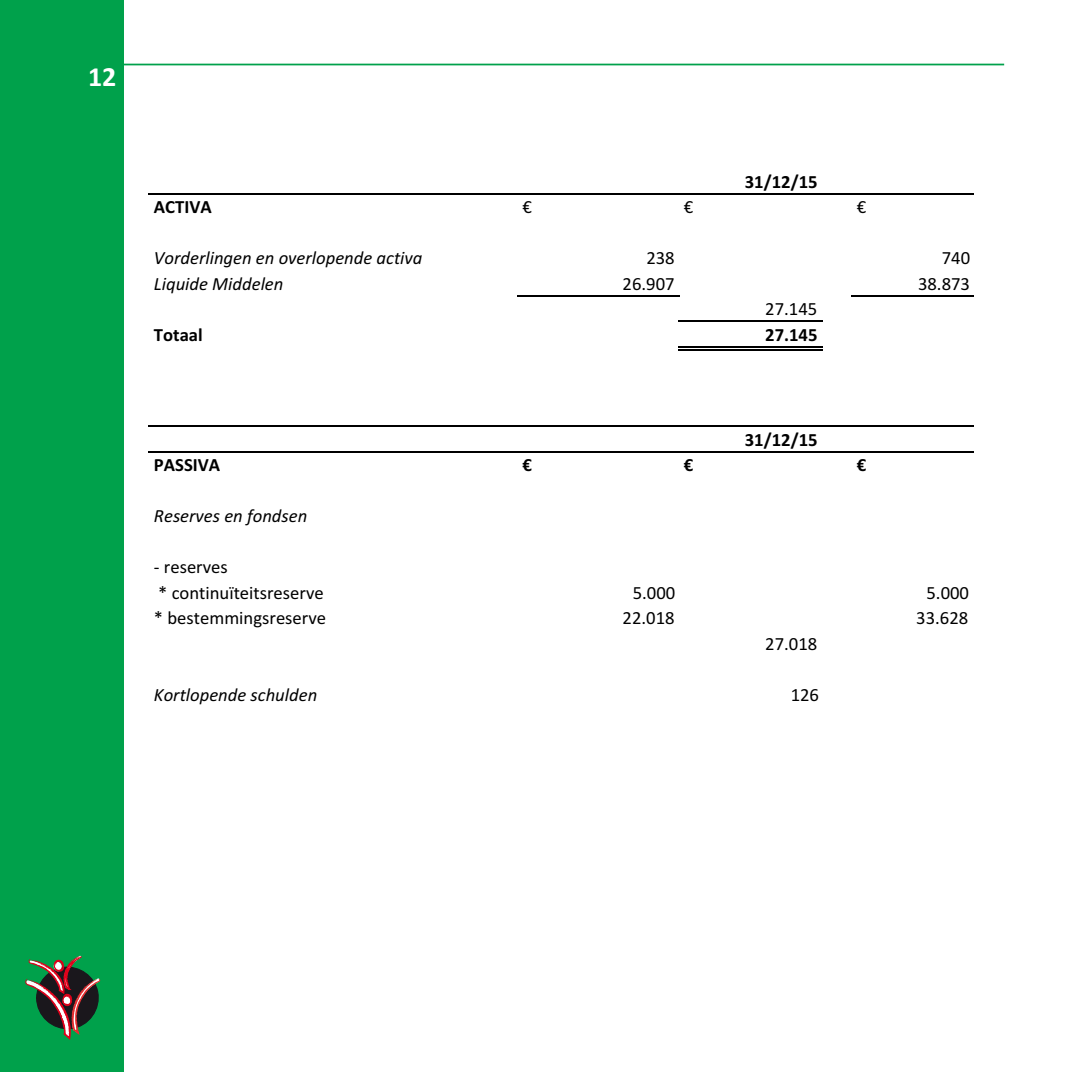
<style>
.page{position:relative;width:1072px;height:1072px;background:#fff}
.page>*{position:absolute;margin:0;border:0;box-sizing:border-box;transform-origin:0 0}
.t1{font:700 28px "Calibri";color:#fff}
.t2{font:18.72px/25.4px "Calibri";color:#000}
.t3{font:italic 18.72px "Calibri";color:#000}
.t4{font:700 18.72px "Calibri";color:#000}
</style>
<div class="page">
<div style="left:0;top:0;width:123px;height:1071px;background:#00a14b"></div>
<hr style="left:517px;top:295px;width:163px;height:1px;background:#000">
<hr style="left:149px;top:193px;width:825px;height:2px;background:#000">
<hr style="left:851px;top:295px;width:123px;height:1px;background:#000">
<hr style="left:678px;top:320px;width:145px;height:2px;background:#000">
<hr style="left:678px;top:346px;width:145px;height:1px;background:#000">
<hr style="left:678px;top:349px;width:145px;height:2px;background:#000">
<hr style="left:149px;top:425px;width:825px;height:2px;background:#000">
<hr style="left:149px;top:451px;width:825px;height:2px;background:#000">
<hr style="left:84px;top:64px;width:920px;height:1px;background:#00a14b">
<svg style="left:25px;top:955px;width:76px;height:85px"></svg>
<h1 class="t1" style="left:88px;top:59px;width:30px">12</h1>
<p class="t4" style="left:744px;top:168px;width:74px">31/12/15</p>
<p class="t4" style="left:154px;top:194px;width:59px">ACTIVA</p>
<p class="t2" style="left:522px;top:194px;width:11px">€</p>
<p class="t2" style="left:683px;top:194px;width:11px">€</p>
<p class="t2" style="left:856px;top:194px;width:11px">€</p>
<p class="t3" style="left:154px;top:245px;width:270px">Vorderlingen en overlopende activa</p>
<p class="t2" style="left:646px;top:245px;width:30px">238</p>
<p class="t2" style="left:941px;top:245px;width:30px">740</p>
<p class="t3" style="left:154px;top:270px;width:131px">Liquide Middelen</p>
<p class="t2" style="left:622px;top:270px;width:54px">26.907</p>
<p class="t2" style="left:918px;top:270px;width:54px">38.873</p>
<p class="t2" style="left:765px;top:296px;width:54px">27.145</p>
<p class="t4" style="left:154px;top:321px;width:50px">Totaal</p>
<p class="t4" style="left:765px;top:321px;width:54px">27.145</p>
<p class="t4" style="left:744px;top:426px;width:74px">31/12/15</p>
<p class="t4" style="left:154px;top:452px;width:68px">PASSIVA</p>
<p class="t4" style="left:522px;top:452px;width:11px">€</p>
<p class="t4" style="left:683px;top:452px;width:11px">€</p>
<p class="t4" style="left:856px;top:452px;width:11px">€</p>
<p class="t3" style="left:154px;top:503px;width:155px">Reserves en fondsen</p>
<p class="t2" style="left:154px;top:554px;width:171px">- reserves<br>* continuïteitsreserve</p>
<p class="t2" style="left:632px;top:579px;width:44px">5.000</p>
<p class="t2" style="left:926px;top:579px;width:44px">5.000</p>
<p class="t2" style="left:154px;top:605px;width:174px">* bestemmingsreserve</p>
<p class="t2" style="left:622px;top:605px;width:54px">22.018</p>
<p class="t2" style="left:916px;top:605px;width:54px">33.628</p>
<p class="t2" style="left:765px;top:630px;width:54px">27.018</p>
<p class="t3" style="left:154px;top:681px;width:165px">Kortlopende schulden</p>
<p class="t2" style="left:790px;top:681px;width:30px">126</p>
</div>
